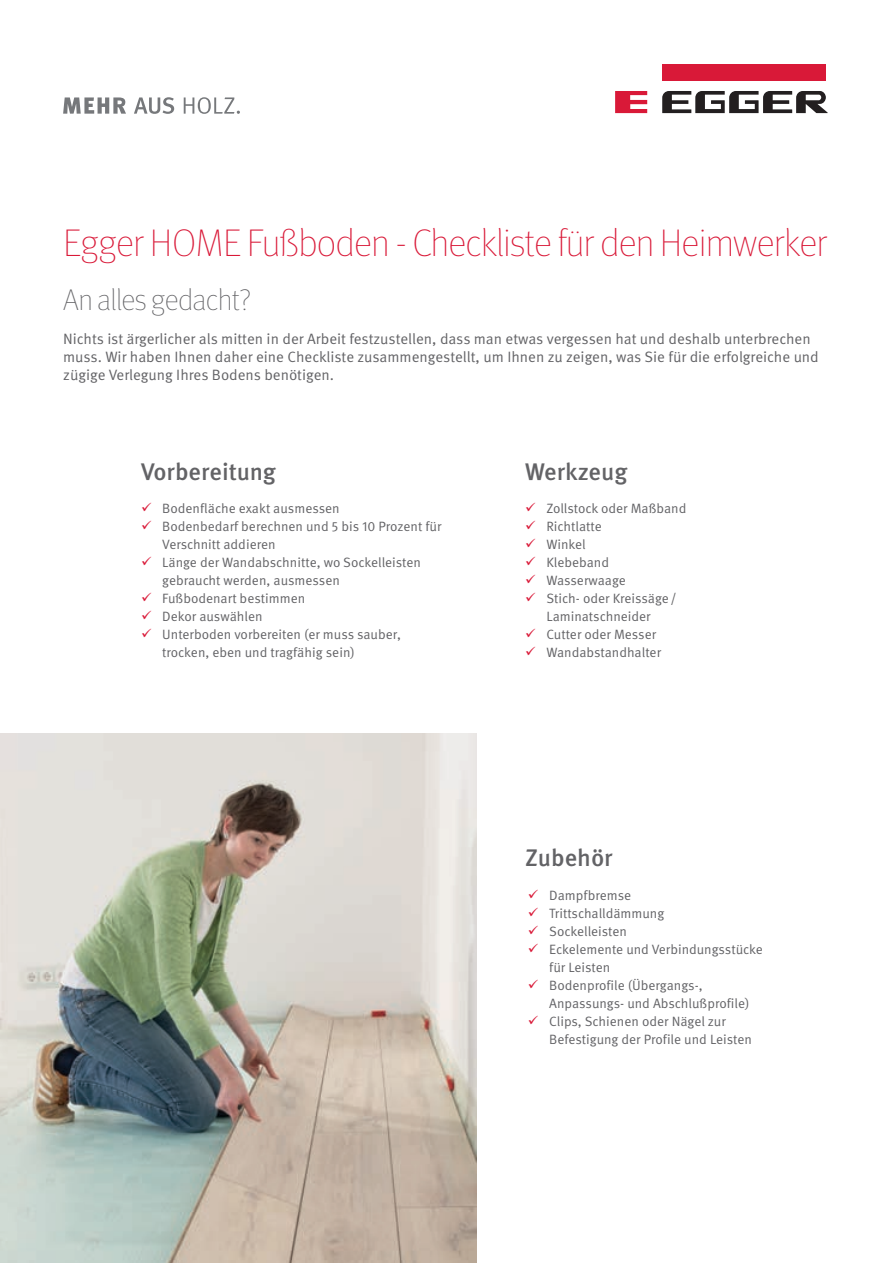
<style>
.page{position:relative;width:893px;height:1263px;background:#fff}
.page>*{position:absolute;margin:0;border:0;box-sizing:border-box;transform-origin:0 0}
.t1{font:100 38.55px "Meta Pro";letter-spacing:-.02em;color:#d91938}
.t2{font:100 30px "Meta Pro";letter-spacing:-.02em;color:#636366}
.t3{font:500 24px "Meta Pro";color:#636366}
.t4{font:15px/18px "Meta Pro";color:#636366}
.t5{font:13.5px/18px "Meta Pro";color:#636366}
</style>
<div class="page">
<svg style="left:63px;top:97px;width:63px;height:17px"></svg>
<svg style="left:134px;top:97px;width:40px;height:17px"></svg>
<svg style="left:184px;top:97px;width:56px;height:17px"></svg>
<div style="left:662px;top:64px;width:164px;height:17px;background:#d91938"></div>
<svg style="left:615px;top:91px;width:32px;height:22px"></svg>
<svg style="left:662px;top:91px;width:166px;height:22px"></svg>
<img style="left:0;top:733px;width:476px;height:530px">
<h1 class="t1" style="left:63px;top:216px;width:766px">Egger HOME Fußboden - Checkliste für den Heimwerker</h1>
<h2 class="t2" style="left:63px;top:279px;width:190px">An alles gedacht?</h2>
<p class="t4" style="left:63px;top:330px;width:757px">Nichts ist ärgerlicher als mitten in der Arbeit festzustellen, dass man etwas vergessen hat und deshalb unterbrechen muss. Wir haben Ihnen daher eine Checkliste zusammengestellt, um Ihnen zu zeigen, was Sie für die erfolgreiche und zügige Verlegung Ihres Bodens benötigen.</p>
<h3 class="t3" style="left:141px;top:457px;width:136px">Vorbereitung</h3>
<p class="t5" style="left:162px;top:500px;width:281px">Bodenfläche exakt ausmessen<br>Bodenbedarf berechnen und 5 bis 10 Prozent für<br>Verschnitt addieren<br>Länge der Wandabschnitte, wo Sockelleisten gebraucht werden, ausmessen<br>Fußbodenart bestimmen<br>Dekor auswählen<br>Unterboden vorbereiten (er muss sauber, trocken, eben und tragfähig sein)</p>
<h3 class="t3" style="left:525px;top:457px;width:104px">Werkzeug</h3>
<p class="t5" style="left:546px;top:500px;width:142px">Zollstock oder Maßband<br>Richtlatte<br>Winkel<br>Klebeband<br>Wasserwaage<br>Stich- oder Kreissäge/<br>Laminatschneider<br>Cutter oder Messer<br>Wandabstandhalter</p>
<h3 class="t3" style="left:525px;top:842px;width:89px">Zubehör</h3>
<p class="t5" style="left:549px;top:887px;width:215px">Dampfbremse<br>Trittschalldämmung<br>Sockelleisten<br>Eckelemente und Verbindungsstücke für Leisten<br>Bodenprofile (Übergangs-,<br>Anpassungs- und Abschlußprofile)<br>Clips, Schienen oder Nägel zur<br>Befestigung der Profile und Leisten</p>
</div>
